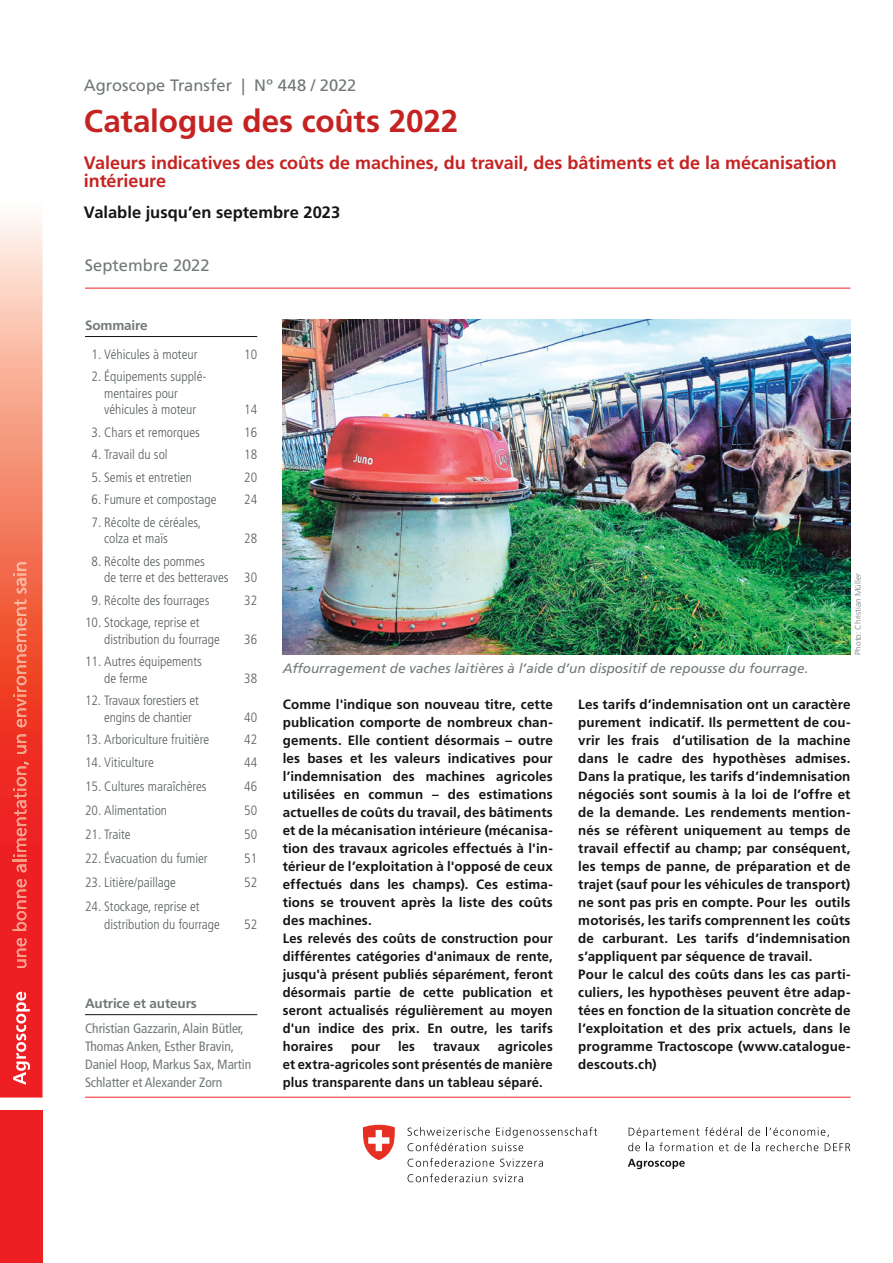
<style>
.page{position:relative;width:893px;height:1263px;background:#fff}
.page>*{position:absolute;margin:0;border:0;box-sizing:border-box;transform-origin:0 0}
.t1{font:700 31.5px "Frutiger LT Std";letter-spacing:-.005em;color:#c52322}
.t2{font:700 18px/18px "Frutiger LT Std";letter-spacing:-.005em;color:#c52322}
.t3{font:16.5px "Frutiger LT Std";color:#727879}
.t4{font:700 16.5px "Frutiger LT Std";color:#131614}
.t5{font:700 13.5px/18px "Frutiger LT Std";letter-spacing:.01em;color:#131614}
.t6{font:300 condensed 13.5px/16.5px "Frutiger LT Std";color:#585e5f}
.t7{font:condensed 13.5px/18px "Frutiger LT Std";letter-spacing:-.005em;color:#727879}
.t8{font:700 13.5px/18px "Frutiger LT Std";letter-spacing:.01em;color:#131614;text-align:justify;scale:.96 1}
.t9{font:italic 13.5px "Frutiger LT Std";color:#727879}
.t10{font:700 13.5px "Frutiger LT Std";letter-spacing:-.01em;color:#727879}
.t11{font:300 8.25px "Frutiger LT Std";color:#727879}
</style>
<div class="page">
<svg style="left:0;top:217px;width:43px;height:880px;background:#f36e5f"></svg>
<div style="left:0;top:1110px;width:43px;height:153px;background:#ee1f23"></div>
<svg style="left:13px;top:992px;width:17px;height:93px"></svg>
<svg style="left:17px;top:938px;width:9px;height:30px"></svg>
<svg style="left:13px;top:879px;width:13px;height:52px"></svg>
<svg style="left:13px;top:762px;width:16px;height:110px;background:#f04c44"></svg>
<svg style="left:17px;top:734px;width:9px;height:20px"></svg>
<svg style="left:13px;top:600px;width:13px;height:127px;background:#f26c50"></svg>
<svg style="left:13px;top:562px;width:13px;height:31px"></svg>
<svg style="left:766px;top:1127px;width:63px;height:10px"></svg>
<svg style="left:628px;top:1127px;width:132px;height:24px"></svg>
<svg style="left:766px;top:1143px;width:52px;height:8px"></svg>
<svg style="left:825px;top:1143px;width:25px;height:8px"></svg>
<svg style="left:628px;top:1159px;width:57px;height:10px"></svg>
<svg style="left:408px;top:1127px;width:189px;height:24px"></svg>
<svg style="left:408px;top:1158px;width:86px;height:9px"></svg>
<svg style="left:500px;top:1158px;width:43px;height:9px"></svg>
<svg style="left:408px;top:1173px;width:79px;height:9px"></svg>
<svg style="left:493px;top:1174px;width:30px;height:8px"></svg>
<svg style="left:363px;top:1125px;width:32px;height:35px"></svg>
<hr style="left:85px;top:1097px;width:765px;height:1px;background:#ee1f23">
<hr style="left:85px;top:1014px;width:172px;height:1px;background:#131614">
<hr style="left:85px;top:288px;width:765px;height:1px;background:#ee1f23">
<hr style="left:85px;top:336px;width:172px;height:1px;background:#131614">
<img style="left:283px;top:320px;width:567px;height:335px">
<p class="t3" style="left:84px;top:76px;width:274px">Agroscope Transfer | Nº 448 / 2022</p>
<h1 class="t1" style="left:84px;top:102px;width:376px">Catalogue des coûts 2022</h1>
<h2 class="t2" style="left:84px;top:153px;width:754px">Valeurs indicatives des coûts de machines, du travail, des bâtiments et de la mécanisation intérieure</h2>
<p class="t4" style="left:84px;top:203px;width:258px">Valable jusqu’en septembre 2023</p>
<p class="t3" style="left:85px;top:256px;width:126px">Septembre 2022</p>
<p class="t10" style="left:85px;top:317px;width:64px">Sommaire</p>
<p class="t6" style="left:92px;top:346px;width:107px">1. Véhicules à moteur</p>
<p class="t6" style="left:244px;top:346px;width:14px">10</p>
<p class="t6" style="left:104px;top:368px;width:104px;text-indent:-13px">2. Équipements supplé&shy;mentaires pour véhicules à moteur</p>
<p class="t6" style="left:244px;top:401px;width:14px">14</p>
<p class="t6" style="left:92px;top:424px;width:110px">3. Chars et remorques</p>
<p class="t6" style="left:244px;top:424px;width:14px">16</p>
<p class="t6" style="left:92px;top:446px;width:78px">4. Travail du sol</p>
<p class="t6" style="left:244px;top:446px;width:14px">18</p>
<p class="t6" style="left:92px;top:469px;width:102px">5. Semis et entretien</p>
<p class="t6" style="left:244px;top:469px;width:14px">20</p>
<p class="t6" style="left:92px;top:491px;width:126px">6. Fumure et compostage</p>
<p class="t6" style="left:244px;top:491px;width:14px">24</p>
<p class="t6" style="left:104px;top:514px;width:98px;text-indent:-13px">7. Récolte de céréales, colza et maïs</p>
<p class="t6" style="left:244px;top:530px;width:14px">28</p>
<p class="t6" style="left:104px;top:553px;width:155px;text-indent:-13px">8. Récolte des pommes<br>de terre et des betteraves 30</p>
<p class="t6" style="left:92px;top:592px;width:119px">9. Récolte des fourrages</p>
<p class="t6" style="left:244px;top:592px;width:14px">32</p>
<p class="t6" style="left:104px;top:614px;width:117px;text-indent:-19px">10. Stockage, reprise et distribution du fourrage</p>
<p class="t6" style="left:244px;top:631px;width:14px">36</p>
<p class="t6" style="left:104px;top:653px;width:99px;text-indent:-19px">11. Autres équipements de ferme</p>
<p class="t6" style="left:104px;top:692px;width:96px;text-indent:-19px">12. Travaux forestiers et engins de chantier</p>
<p class="t6" style="left:244px;top:670px;width:14px">38</p>
<p class="t6" style="left:244px;top:709px;width:14px">40</p>
<p class="t6" style="left:85px;top:731px;width:126px">13. Arboriculture fruitière</p>
<p class="t6" style="left:244px;top:731px;width:14px">42</p>
<p class="t6" style="left:85px;top:754px;width:70px">14. Viticulture</p>
<p class="t6" style="left:244px;top:754px;width:14px">44</p>
<p class="t6" style="left:85px;top:778px;width:123px">15. Cultures maraîchères</p>
<p class="t6" style="left:244px;top:778px;width:14px">46</p>
<p class="t6" style="left:85px;top:802px;width:84px">20. Alimentation</p>
<p class="t6" style="left:244px;top:802px;width:14px">50</p>
<p class="t6" style="left:85px;top:826px;width:47px">21. Traite</p>
<p class="t6" style="left:244px;top:826px;width:14px">50</p>
<p class="t6" style="left:85px;top:850px;width:124px">22. Évacuation du fumier</p>
<p class="t6" style="left:244px;top:850px;width:14px">51</p>
<p class="t6" style="left:85px;top:874px;width:92px">23. Litière/paillage</p>
<p class="t6" style="left:244px;top:874px;width:14px">52</p>
<p class="t6" style="left:104px;top:897px;width:117px;line-height:18px;text-indent:-19px">24. Stockage, reprise et distribution du fourrage</p>
<p class="t6" style="left:244px;top:916px;width:14px">52</p>
<p class="t10" style="left:85px;top:995px;width:113px">Autrice et auteurs</p>
<p class="t7" style="left:85px;top:1019px;width:168px">Christian Gazzarin, Alain Bütler,<br>Thomas Anken, Esther Bravin,<br>Daniel Hoop, Markus Sax, Martin<br>Schlatter et Alexander Zorn</p>
<p class="t9" style="left:283px;top:660px;width:527px">Affourragement de vaches laitières à l’aide d’un dispositif de repousse du fourrage.</p>
<p class="t11" style="left:853px;top:655px;width:83px;rotate:-90deg">Photo: Christian Müller</p>
<p class="t5" style="left:283px;top:695px;width:272px">Comme l'indique son nouveau titre, cette publication comporte de nombreux chan&shy;gements. Elle contient désormais – outre les bases et les valeurs indicatives pour l’indemnisation des machines agricoles utilisées en commun – des estimations actuelles de coûts du travail, des bâtiments et de la mécanisation intérieure (mécanisa&shy;tion des travaux agricoles effectués à l'in&shy;térieur de l’exploitation à l'opposé de ceux effectués dans les champs). Ces estima&shy;tions se trouvent après la liste des coûts des machines.<br>Les relevés des coûts de construction pour différentes catégories d'animaux de rente, jusqu'à présent publiés séparément, feront désormais partie de cette publication et seront actualisés régulièrement au moyen d'un indice des prix. En outre, les tarifs horaires</p>
<p class="t8" style="left:283px;top:1037px;width:283px;text-indent:215px">agricoles et extra-agricoles sont présentés de manière plus transparente dans un tableau séparé.</p>
<p class="t8" style="left:351px;top:1037px;width:32px">pour</p>
<p class="t8" style="left:398px;top:1037px;width:19px">les</p>
<p class="t8" style="left:433px;top:1037px;width:50px">travaux</p>
<p class="t5" style="left:578px;top:695px;width:274px">Les tarifs d’indemnisation ont un caractère purement indicatif. Ils permettent de cou&shy;vrir les frais d’utilisation de la machine dans le cadre des hypothèses admises.<br>Dans la pratique, les tarifs d’indemnisation négociés sont soumis à la loi de l’offre et de la demande. Les rendements mention&shy;nés se réfèrent uniquement au temps de travail effectif au champ; par conséquent, les temps de panne, de préparation et de trajet (sauf pour les véhicules de transport) ne sont pas pris en compte. Pour les outils motorisés, les tarifs comprennent les coûts de carburant. Les tarifs d’indemnisation s’appliquent par séquence de travail.<br>Pour le calcul des coûts dans les cas parti&shy;culiers, les hypothèses peuvent être adap&shy;tées en fonction de la situation concrète de l’exploitation et des prix actuels, dans le programme Tractoscope (www.catalogue&shy;descouts.ch)</p>
</div>
